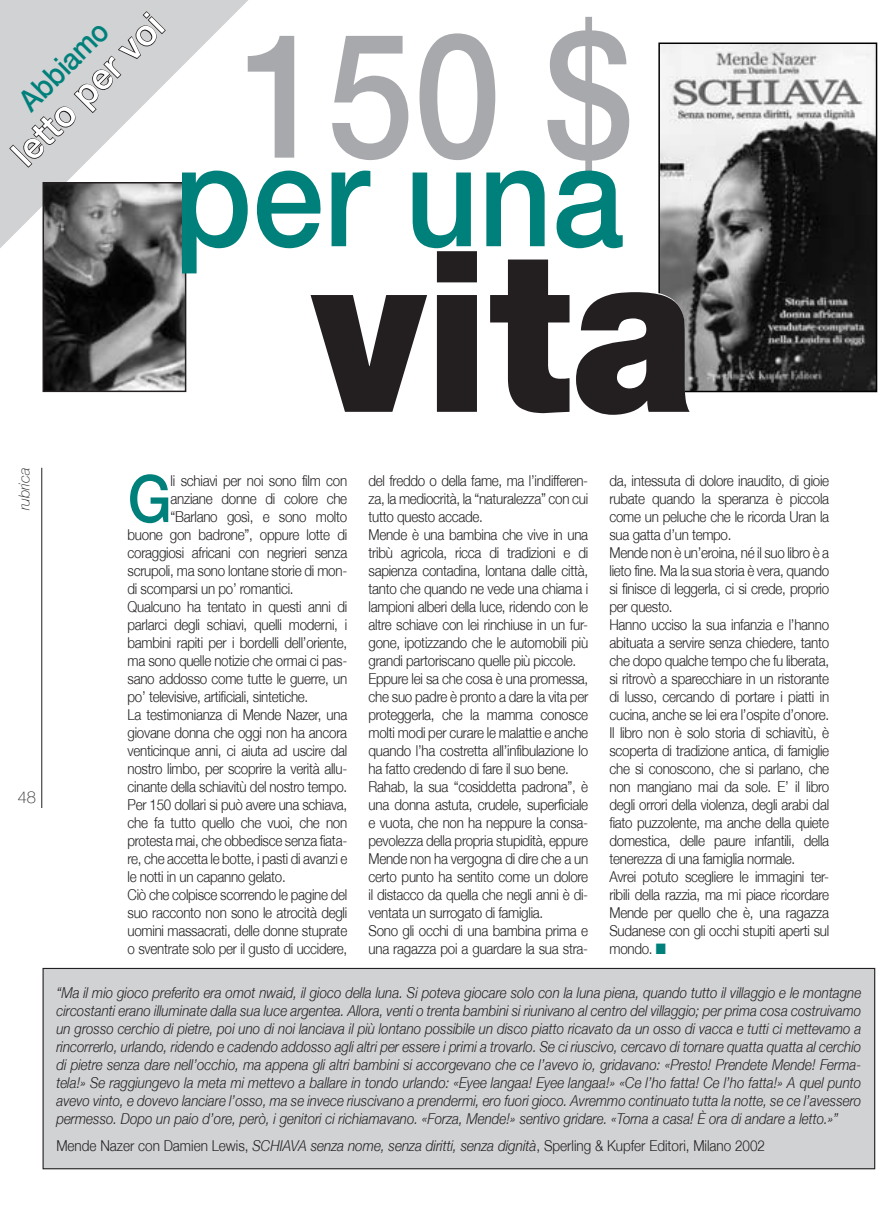
<style>
.page{position:relative;width:893px;height:1212px;background:#fff}
.page>*{position:absolute;margin:0;border:0;box-sizing:border-box;transform-origin:0 0}
.Titolo_B{font:900 225px "Helvetica Neue";color:#231f20;scale:.9 1}
.Normale{font:500 174px "Helvetica Neue";color:#a8a9ad;scale:.9 1}
.Normale-2{font:500 142.5px "Helvetica Neue";color:#00807a;scale:.9 1}
.Normale-3{font:500 65.4px "Helvetica Neue";color:#00807a;scale:.89 1}
.Titolo_A{font:500 36px "Helvetica Neue";color:#fff}
.Titolo_A-2{font:500 30px "Helvetica Neue";color:#00807a;scale:.9 1}
.t1{font:100 16.5px "Helvetica Neue";color:#231f20}
.Normale-4{font:300 15px/18px "Helvetica Neue";letter-spacing:-.02em;color:#231f20;text-align:justify;scale:.89 1}
.Normale-5{font:italic 300 15px/18px "Helvetica Neue";color:#231f20;text-align:justify;scale:.89 1}
.Normale-6{font:300 15px "Helvetica Neue";color:#231f20;scale:.9 1}
.Titolo_A-3{font:italic 100 15px "Helvetica Neue";color:#231f20}
.s1{font-style:italic}
</style>
<div class="page">
<hr style="left:42px;top:468px;width:1px;height:340px;background:#231f20">
<div style="left:43px;top:968px;width:832px;height:201px;background:#d1d2d4"></div>
<div style="left:43px;top:968px;width:832px;height:201px;border:1px solid #231f20"></div>
<svg style="left:0;top:0;width:248px;height:256px"></svg>
<svg style="left:8px;top:10px;width:159px;height:159px;background:#ceced0"></svg>
<img style="left:46px;top:185px;width:137px;height:204px">
<div style="left:43px;top:182px;width:143px;height:210px;border:2px solid #231f20"></div>
<img style="left:661px;top:46px;width:213px;height:343px">
<div style="left:658px;top:43px;width:219px;height:349px;border:2px solid #000"></div>
<svg style="left:658px;top:257px;width:35px;height:136px;background:#858585"></svg>
<p class="Titolo_A" style="left:3px;top:144px;width:199px;rotate:-45deg">letto per voi</p>
<p class="Titolo_A-2" style="left:11px;top:92px;width:126px;rotate:-45deg">Abbiamo</p>
<p class="Normale" style="left:239px;top:-8px;width:438px">150 $</p>
<p class="Normale-2" style="left:174px;top:111px;width:501px">per una</p>
<p class="Titolo_B" style="left:313px;top:197px;width:427px">vita</p>
<p class="Titolo_A-3" style="left:16px;top:510px;width:44px;rotate:-90deg">rubrica</p>
<p class="Normale-3" style="left:128px;top:460px;width:51px">G</p>
<p class="Normale-4" style="left:171px;top:471px;width:200px">li schiavi per noi sono film con</p>
<p class="Normale-4" style="left:171px;top:489px;width:200px">anziane donne di colore che</p>
<p class="Normale-4" style="left:171px;top:507px;width:200px">“Barlano gosì, e sono molto</p>
<p class="Normale-4" style="left:128px;top:525px;width:248px">buone gon badrone”, oppure lotte di</p>
<p class="Normale-4" style="left:128px;top:543px;width:248px">coraggiosi africani con negrieri senza</p>
<p class="Normale-4" style="left:128px;top:561px;width:248px">scrupoli, ma sono lontane storie di mon-</p>
<p class="Normale-4" style="left:128px;top:579px;width:188px">di scomparsi un po’ romantici.</p>
<p class="Normale-4" style="left:128px;top:597px;width:248px">Qualcuno ha tentato in questi anni di parlarci degli schiavi, quelli moderni, i bambini rapiti per i bordelli dell’oriente, ma sono quelle notizie che ormai ci pas&shy;sano addosso come tutte le guerre, un po’ televisive, artificiali, sintetiche.</p>
<p class="Normale-4" style="left:128px;top:705px;width:248px">La testimonianza di Mende Nazer, una giovane donna che oggi non ha ancora venticinque anni, ci aiuta ad uscire dal nostro limbo, per scoprire la verità allu&shy;cinante della schiavitù del nostro tempo.</p>
<p class="Normale-4" style="left:128px;top:795px;width:248px">Per 150 dollari si può avere una schiava, che fa tutto quello che vuoi, che non protesta mai, che obbedisce senza fiata&shy;re, che accetta le botte, i pasti di avanzi e le notti in un capanno gelato.</p>
<p class="Normale-4" style="left:128px;top:885px;width:248px">Ciò che colpisce scorrendo le pagine del suo racconto non sono le atrocità degli uomini massacrati, delle donne stuprate o sventrate solo per il gusto di uccidere,</p>
<p class="t1" style="left:18px;top:787px;width:20px">48</p>
<p class="Normale-4" style="left:369px;top:471px;width:248px">del freddo o della fame, ma l’indifferen&shy;za, la mediocrità, la “naturalezza” con cui tutto questo accade.</p>
<p class="Normale-4" style="left:369px;top:525px;width:248px">Mende è una bambina che vive in una tribù agricola, ricca di tradizioni e di sapienza contadina, lontana dalle città, tanto che quando ne vede una chiama i lampioni alberi della luce, ridendo con le altre schiave con lei rinchiuse in un fur&shy;gone, ipotizzando che le automobili più grandi partoriscano quelle più piccole.</p>
<p class="Normale-4" style="left:369px;top:669px;width:248px">Eppure lei sa che cosa è una promessa, che suo padre è pronto a dare la vita per proteggerla, che la mamma conosce molti modi per curare le malattie e anche quando l’ha costretta all’infibulazione lo ha fatto credendo di fare il suo bene.</p>
<p class="Normale-4" style="left:369px;top:777px;width:248px">Rahab, la sua “cosiddetta padrona”, è una donna astuta, crudele, superficiale e vuota, che non ha neppure la consa&shy;pevolezza della propria stupidità, eppure Mende non ha vergogna di dire che a un certo punto ha sentito come un dolore il distacco da quella che negli anni è di&shy;ventata un surrogato di famiglia.</p>
<p class="Normale-4" style="left:369px;top:921px;width:248px">Sono gli occhi di una bambina prima e una ragazza poi a guardare la sua stra-</p>
<p class="Normale-4" style="left:609px;top:471px;width:248px">da, intessuta di dolore inaudito, di gioie rubate quando la speranza è piccola come un peluche che le ricorda Uran la sua gatta d’un tempo.</p>
<p class="Normale-4" style="left:609px;top:543px;width:248px">Mende non è un’eroina, né il suo libro è a lieto fine. Ma la sua storia è vera, quando si finisce di leggerla, ci si crede, proprio per questo.</p>
<p class="Normale-4" style="left:609px;top:615px;width:248px">Hanno ucciso la sua infanzia e l’hanno abituata a servire senza chiedere, tanto che dopo qualche tempo che fu liberata, si ritrovò a sparecchiare in un ristorante di lusso, cercando di portare i piatti in cucina, anche se lei era l’ospite d’onore.</p>
<p class="Normale-4" style="left:609px;top:723px;width:248px">Il libro non è solo storia di schiavitù, è scoperta di tradizione antica, di famiglie che si conoscono, che si parlano, che non mangiano mai da sole. E’ il libro degli orrori della violenza, degli arabi dal fiato puzzolente, ma anche della quiete domestica, delle paure infantili, della tenerezza di una famiglia normale.</p>
<p class="Normale-4" style="left:609px;top:867px;width:248px">Avrei potuto scegliere le immagini ter&shy;ribili della razzia, ma mi piace ricordare Mende per quello che è, una ragazza Sudanese con gli occhi stupiti aperti sul mondo.</p>
<p class="Normale-5" style="left:56px;top:983px;width:906px">“Ma il mio gioco preferito era omot nwaid, il gioco della luna. Si poteva giocare solo con la luna piena, quando tutto il villaggio e le montagne circostanti erano illuminate dalla sua luce argentea. Allora, venti o trenta bambini si riunivano al centro del villaggio; per prima cosa costruivamo un grosso cerchio di pietre, poi uno di noi lanciava il più lontano possibile un disco piatto ricavato da un osso di vacca e tutti ci mettevamo a rincorrerlo, urlando, ridendo e cadendo addosso agli altri per essere i primi a trovarlo. Se ci riuscivo, cercavo di tornare quatta quatta al cerchio di pietre senza dare nell’occhio, ma appena gli altri bambini si accorgevano che ce l’avevo io, gridavano: «Presto! Prendete Mende! Ferma&shy;tela!» Se raggiungevo la meta mi mettevo a ballare in tondo urlando: «Eyee langaa! Eyee langaa!» «Ce l’ho fatta! Ce l’ho fatta!» A quel punto avevo vinto, e dovevo lanciare l’osso, ma se invece riuscivano a prendermi, ero fuori gioco. Avremmo continuato tutta la notte, se ce l’avessero permesso. Dopo un paio d’ore, però, i genitori ci richiamavano. «Forza, Mende!» sentivo gridare. «Torna a casa! È ora di andare a letto.»”</p>
<p class="Normale-6" style="left:56px;top:1136px;width:789px">Mende Nazer con Damien Lewis, <span class="s1">SCHIAVA senza nome, senza diritti, senza dignità</span>, Sperling &amp; Kupfer Editori, Milano 2002</p>
</div>
